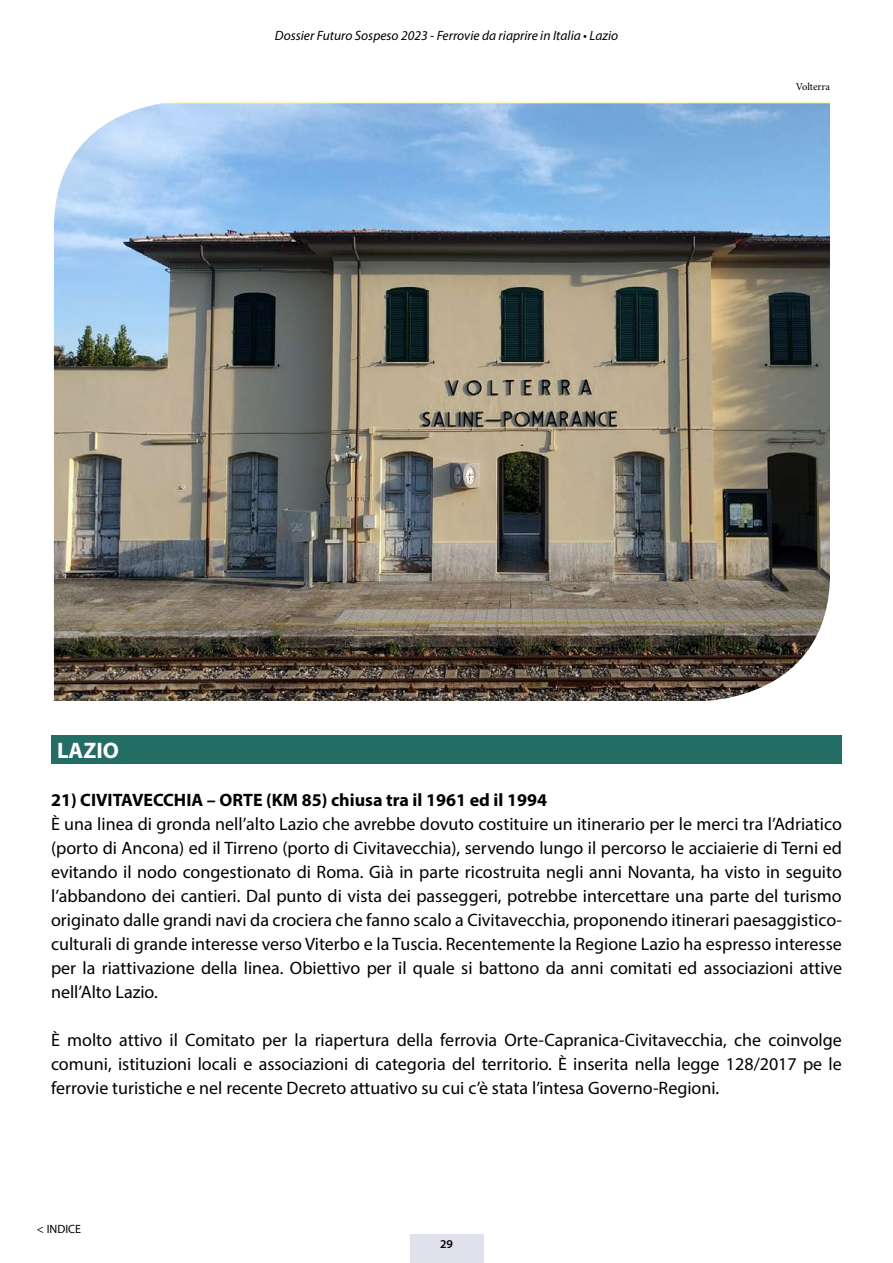
<style>
.page{position:relative;width:893px;height:1263px;background:#fff}
.page>*{position:absolute;margin:0;border:0;box-sizing:border-box;transform-origin:0 0}
.t1{font:700 22.5px "Myriad Pro";letter-spacing:.005em;color:#fff}
.t2{font:18px/24px "Myriad Pro";color:#000;text-align:justify}
.t3{font:700 18px "Myriad Pro";color:#000}
.t4{font:italic 13.5px "Myriad Pro";color:#000}
.t5{font:12px "Myriad Pro";color:#000}
.t6{font:600 12px "Myriad Pro";color:#000}
.t7{font:10.5px "Minion Pro";letter-spacing:-.005em;color:#000}
</style>
<div class="page">
<div style="left:410px;top:1234px;width:73px;height:29px;background:#e1e0ed"></div>
<img style="left:54px;top:103px;width:776px;height:598px">
<div style="left:51px;top:735px;width:791px;height:28px;background:#246d64"></div>
<p class="t4" style="left:275px;top:27px;width:345px">Dossier Futuro Sospeso 2023 - Ferrovie da riaprire in Italia • Lazio</p>
<p class="t7" style="left:796px;top:80px;width:36px">Volterra</p>
<p class="t1" style="left:57px;top:735px;width:64px">LAZIO</p>
<p class="t3" style="left:51px;top:788px;width:497px">21) CIVITAVECCHIA – ORTE (KM 85) chiusa tra il 1961 ed il 1994</p>
<p class="t2" style="left:51px;top:811px;width:792px">È una linea di gronda nell’alto Lazio che avrebbe dovuto costituire un itinerario per le merci tra l’Adriatico (porto di Ancona) ed il Tirreno (porto di Civitavecchia), servendo lungo il percorso le acciaierie di Terni ed evitando il nodo congestionato di Roma. Già in parte ricostruita negli anni Novanta, ha visto in seguito l’abbandono dei cantieri. Dal punto di vista dei passeggeri, potrebbe intercettare una parte del turismo originato dalle grandi navi da crociera che fanno scalo a Civitavecchia, proponendo itinerari paesaggistico&shy;culturali di grande interesse verso Viterbo e la Tuscia. Recentemente la Regione Lazio ha espresso interesse per la riattivazione della linea. Obiettivo per il quale si battono da anni comitati ed associazioni attive nell’Alto Lazio.</p>
<p class="t2" style="left:51px;top:1027px;width:792px">È molto attivo il Comitato per la riapertura della ferrovia Orte-Capranica-Civitavecchia, che coinvolge comuni, istituzioni locali e associazioni di categoria del territorio. È inserita nella legge 128/2017 pe le ferrovie turistiche e nel recente Decreto attuativo su cui c’è stata l’intesa Governo-Regioni.</p>
<p class="t5" style="left:37px;top:1222px;width:46px">&lt; INDICE</p>
<p class="t6" style="left:440px;top:1236px;width:14px">29</p>
</div>
